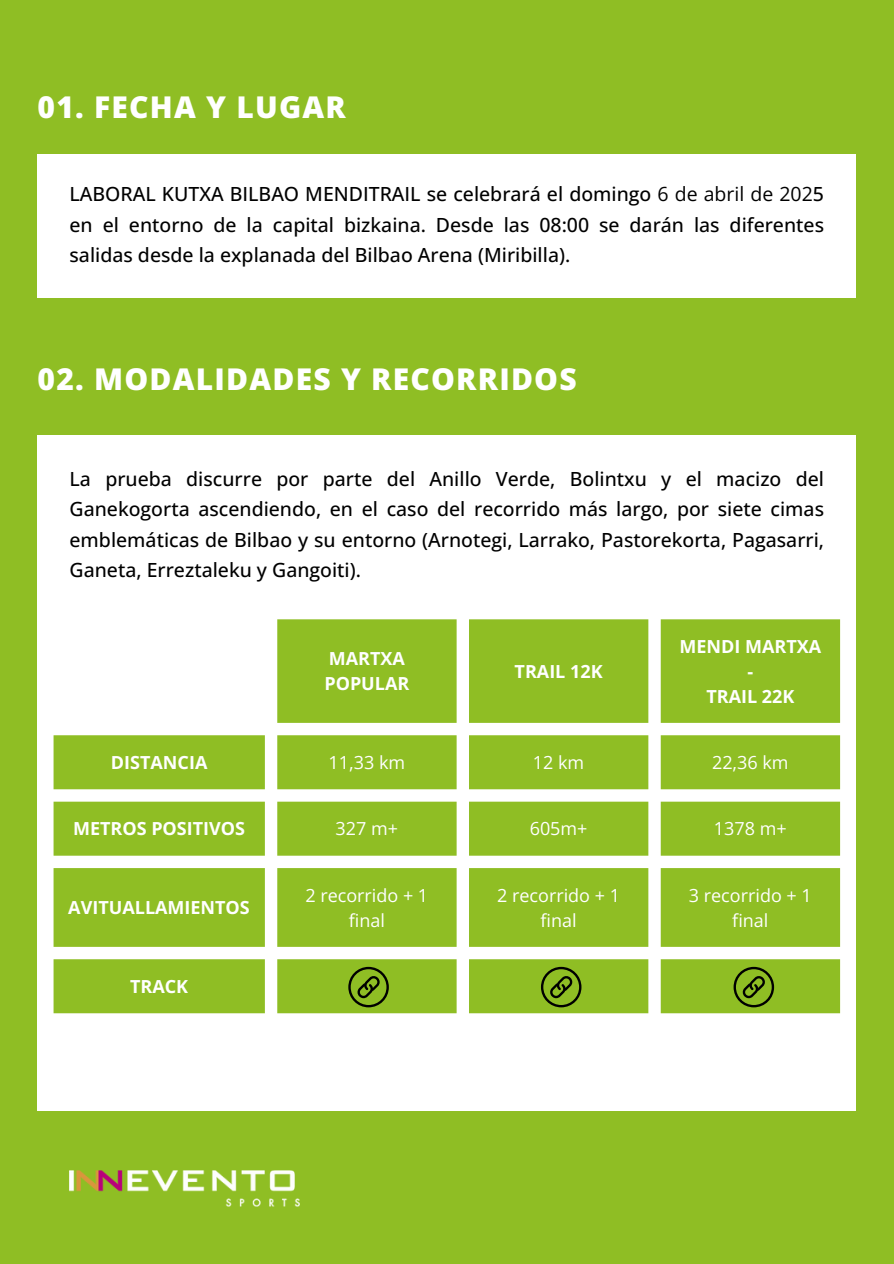
<style>
.page{position:relative;width:894px;height:1264px;background:#fff}
.page>*{position:absolute;margin:0;border:0;box-sizing:border-box;transform-origin:0 0}
.t1{font:800 30px "Open Sans";letter-spacing:.04em;color:#fff}
.t2{font:500 19.5px/30.3px "Open Sans";color:#000;text-align:justify}
.t3{font:700 18px/24.8px "Open Sans";color:#fff}
.t4{font:18px/24.8px "Open Sans";color:#fff;text-align:center}
.s1{font-weight:400}
</style>
<div class="page">
<div style="left:0;top:0;width:893px;height:1263px;background:#8fbe24"></div>
<div style="left:38px;top:154px;width:817px;height:143px;background:#fff"></div>
<div style="left:38px;top:435px;width:817px;height:676px;background:#fff"></div>
<svg style="left:54px;top:619px;width:785px;height:394px;fill:#8fbe24"></svg>
<svg style="left:733px;top:966px;width:40px;height:41px;background:#688b1a"></svg>
<svg style="left:348px;top:966px;width:41px;height:41px;background:#688b1a"></svg>
<img style="left:69px;top:1170px;width:230px;height:36px">
<svg style="left:540px;top:966px;width:41px;height:41px;background:#698b1a"></svg>
<p class="t1" style="left:38px;top:86px;width:310px">01. FECHA Y LUGAR</p>
<p class="t2" style="left:69px;top:179px;width:755px">LABORAL KUTXA BILBAO MENDITRAIL se celebrará el domingo <span class="s1">6 de abril de 202</span>5 en el entorno de la capital bizkaina. Desde las 08:00 se darán las diferentes salidas desde la explanada del Bilbao Arena (Miribilla).</p>
<p class="t1" style="left:38px;top:358px;width:540px">02. MODALIDADES Y RECORRIDOS</p>
<p class="t2" style="left:69px;top:463px;width:755px">La prueba discurre por parte del Anillo Verde, Bolintxu y el macizo del Ganekogorta ascendiendo, en el caso del recorrido más largo, por siete cimas emblemáticas de Bilbao y su entorno (Arnotegi, Larrako, Pastorekorta, Pagasarri, Ganeta, Erreztaleku y Gangoiti).</p>
<h1 class="t3" style="left:324px;top:646px;width:86px">MARTXA<br>POPULAR</h1>
<p class="t3" style="left:514px;top:658px;width:89px">TRAIL 12K</p>
<h1 class="t3" style="left:679px;top:633px;width:143px">MENDI MARTXA</h1>
<h2 class="t3" style="left:747px;top:658px;width:7px">-</h2>
<p class="t3" style="left:706px;top:683px;width:89px">TRAIL 22K</p>
<p class="t3" style="left:111px;top:749px;width:98px">DISTANCIA</p>
<p class="t4" style="left:328px;top:749px;width:78px">11,33 km</p>
<p class="t4" style="left:533px;top:749px;width:53px">12 km</p>
<p class="t4" style="left:711px;top:749px;width:78px">22,36 km</p>
<p class="t3" style="left:73px;top:816px;width:173px">METROS POSITIVOS</p>
<p class="t4" style="left:335px;top:816px;width:64px">327 m+</p>
<p class="t4" style="left:529px;top:816px;width:59px">605m+</p>
<p class="t4" style="left:713px;top:816px;width:74px">1378 m+</p>
<p class="t3" style="left:68px;top:894px;width:183px">AVITUALLAMIENTOS</p>
<p class="t3" style="left:130px;top:973px;width:60px">TRACK</p>
<p class="t4" style="left:305px;top:882px;width:124px">2 recorrido + 1 final</p>
<p class="t4" style="left:497px;top:882px;width:124px">2 recorrido + 1 final</p>
<p class="t4" style="left:688px;top:882px;width:124px">3 recorrido + 1 final</p>
</div>
